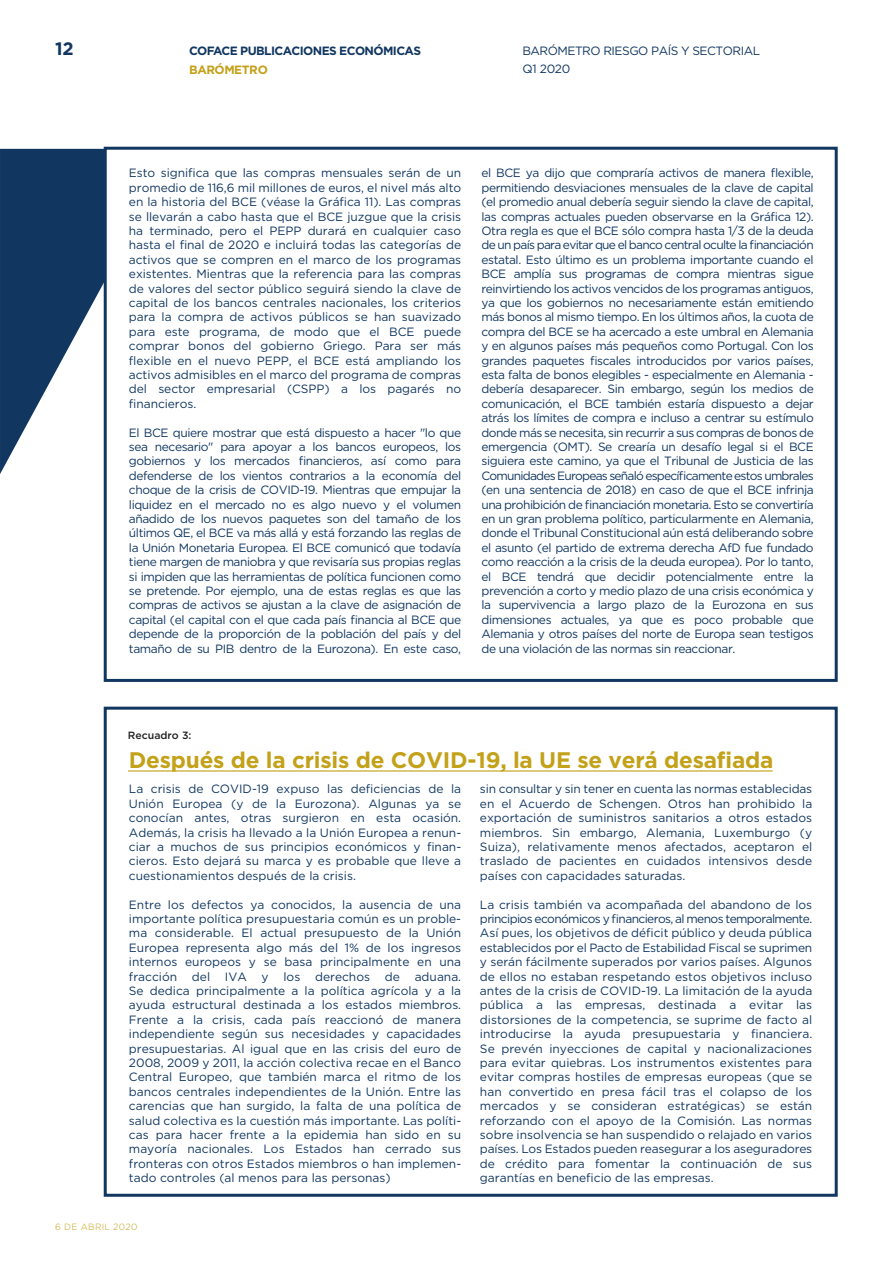
<style>
.page{position:relative;width:893px;height:1263px;background:#fff}
.page>*{position:absolute;margin:0;border:0;box-sizing:border-box;transform-origin:0 0}
.t1{font:700 22.5px "Gotham";letter-spacing:-.01em;color:#c3a119}
.t2{font:700 18px "Gotham";color:#113761}
.t3{font:12px/14.4px "Gotham";color:#113761;text-align:justify}
.t4{font:12px "Gotham";letter-spacing:-.04em;color:#113761}
.t5{font:700 12px "Gotham";letter-spacing:-.05em;color:#113761}
.t6{font:700 12px "Gotham";letter-spacing:-.04em;color:#c3a119}
.t7{font:500 10.5px "Gotham";color:#231f20}
.t8{font:300 9px "Gotham";letter-spacing:.03em;color:#c3a119}
</style>
<div class="page">
<svg style="left:0;top:149px;width:104px;height:325px;fill:#113761"></svg>
<div style="left:104px;top:147px;width:734px;height:535px;border:3px solid #113761"></div>
<hr style="left:128px;top:770px;width:645px;height:1px;background:#c3a119">
<div style="left:104px;top:707px;width:734px;height:490px;border:3px solid #113761"></div>
<h2 class="t2" style="left:55px;top:37px;width:20px">12</h2>
<p class="t4" style="left:522px;top:43px;width:239px">BARÓMETRO RIESGO PAÍS Y SECTORIAL</p>
<p class="t6" style="left:189px;top:62px;width:80px">BARÓMETRO</p>
<p class="t3" style="left:522px;top:62px;width:50px">Q1 2020</p>
<p class="t5" style="left:189px;top:43px;width:233px">COFACE PUBLICACIONES ECONÓMICAS</p>
<p class="t3" style="left:129px;top:166px;width:334px">Esto significa que las compras mensuales serán de un promedio de 116,6 mil millones de euros, el nivel más alto en la historia del BCE (véase la Gráfica 11). Las compras se llevarán a cabo hasta que el BCE juzgue que la crisis ha terminado, pero el PEPP durará en cualquier caso hasta el final de 2020 e incluirá todas las categorías de activos que se compren en el marco de los programas existentes. Mientras que la referencia para las compras de valores del sector público seguirá siendo la clave de capital de los bancos centrales nacionales, los criterios para la compra de activos públicos se han suavizado para este programa, de modo que el BCE puede comprar bonos del gobierno Griego. Para ser más flexible en el nuevo PEPP, el BCE está ampliando los activos admisibles en el marco del programa de compras del sector empresarial (CSPP) a los pagarés no financieros.</p>
<p class="t3" style="left:129px;top:425px;width:334px">El BCE quiere mostrar que está dispuesto a hacer "lo que sea necesario" para apoyar a los bancos europeos, los gobiernos y los mercados financieros, así como para defenderse de los vientos contrarios a la economía del choque de la crisis de COVID-19. Mientras que empujar la liquidez en el mercado no es algo nuevo y el volumen añadido de los nuevos paquetes son del tamaño de los últimos QE, el BCE va más allá y está forzando las reglas de la Unión Monetaria Europea. El BCE comunicó que todavía tiene margen de maniobra y que revisaría sus propias reglas si impiden que las herramientas de política funcionen como se pretende. Por ejemplo, una de estas reglas es que las compras de activos se ajustan a la clave de asignación de capital (el capital con el que cada país financia al BCE que depende de la proporción de la población del país y del tamaño de su PIB dentro de la Eurozona). En este caso,</p>
<p class="t3" style="left:481px;top:166px;width:334px">el BCE ya dijo que compraría activos de manera flexible, permitiendo desviaciones mensuales de la clave de capital (el promedio anual debería seguir siendo la clave de capital, las compras actuales pueden observarse en la Gráfica 12).<br>Otra regla es que el BCE sólo compra hasta 1/3 de la deuda de un país para evitar que el banco central oculte la financiación estatal. Esto último es un problema importante cuando el BCE amplía sus programas de compra mientras sigue reinvirtiendo los activos vencidos de los programas antiguos, ya que los gobiernos no necesariamente están emitiendo más bonos al mismo tiempo. En los últimos años, la cuota de compra del BCE se ha acercado a este umbral en Alemania y en algunos países más pequeños como Portugal. Con los grandes paquetes fiscales introducidos por varios países, esta falta de bonos elegibles - especialmente en Alemania - debería desaparecer. Sin embargo, según los medios de comunicación, el BCE también estaría dispuesto a dejar atrás los límites de compra e incluso a centrar su estímulo donde más se necesita, sin recurrir a sus compras de bonos de emergencia (OMT). Se crearía un desafío legal si el BCE siguiera este camino, ya que el Tribunal de Justicia de las Comunidades Europeas señaló específicamente estos umbrales (en una sentencia de 2018) en caso de que el BCE infrinja una prohibición de financiación monetaria. Esto se convertiría en un gran problema político, particularmente en Alemania, donde el Tribunal Constitucional aún está deliberando sobre el asunto (el partido de extrema derecha AfD fue fundado como reacción a la crisis de la deuda europea). Por lo tanto, el BCE tendrá que decidir potencialmente entre la prevención a corto y medio plazo de una crisis económica y la supervivencia a largo plazo de la Eurozona en sus dimensiones actuales, ya que es poco probable que Alemania y otros países del norte de Europa sean testigos de una violación de las normas sin reaccionar.</p>
<p class="t7" style="left:128px;top:729px;width:65px">Recuadro 3:</p>
<h1 class="t1" style="left:129px;top:745px;width:646px">Después de la crisis de COVID-19, la UE se verá desafiada</h1>
<p class="t3" style="left:129px;top:782px;width:334px">La crisis de COVID-19 expuso las deficiencias de la Unión Europea (y de la Eurozona). Algunas ya se conocían antes, otras surgieron en esta ocasión.<br>Además, la crisis ha llevado a la Unión Europea a renun&shy;ciar a muchos de sus principios económicos y finan&shy;cieros. Esto dejará su marca y es probable que lleve a cuestionamientos después de la crisis.</p>
<p class="t3" style="left:129px;top:897px;width:334px">Entre los defectos ya conocidos, la ausencia de una importante política presupuestaria común es un proble&shy;ma considerable. El actual presupuesto de la Unión Europea representa algo más del 1% de los ingresos internos europeos y se basa principalmente en una fracción del IVA y los derechos de aduana.<br>Se dedica principalmente a la política agrícola y a la ayuda estructural destinada a los estados miembros.<br>Frente a la crisis, cada país reaccionó de manera independiente según sus necesidades y capacidades presupuestarias. Al igual que en las crisis del euro de 2008, 2009 y 2011, la acción colectiva recae en el Banco Central Europeo, que también marca el ritmo de los bancos centrales independientes de la Unión. Entre las carencias que han surgido, la falta de una política de salud colectiva es la cuestión más importante. Las políti&shy;cas para hacer frente a la epidemia han sido en su mayoría nacionales. Los Estados han cerrado sus fronteras con otros Estados miembros o han implemen&shy;tado controles (al menos para las personas)</p>
<p class="t3" style="left:480px;top:782px;width:334px">sin consultar y sin tener en cuenta las normas establecidas en el Acuerdo de Schengen. Otros han prohibido la exportación de suministros sanitarios a otros estados miembros. Sin embargo, Alemania, Luxemburgo (y Suiza), relativamente menos afectados, aceptaron el traslado de pacientes en cuidados intensivos desde países con capacidades saturadas.</p>
<p class="t3" style="left:480px;top:897px;width:334px">La crisis también va acompañada del abandono de los principios económicos y financieros, al menos temporalmente.<br>Así pues, los objetivos de déficit público y deuda pública establecidos por el Pacto de Estabilidad Fiscal se suprimen y serán fácilmente superados por varios países. Algunos de ellos no estaban respetando estos objetivos incluso antes de la crisis de COVID-19. La limitación de la ayuda pública a las empresas, destinada a evitar las distorsiones de la competencia, se suprime de facto al introducirse la ayuda presupuestaria y financiera.<br>Se prevén inyecciones de capital y nacionalizaciones para evitar quiebras. Los instrumentos existentes para evitar compras hostiles de empresas europeas (que se han convertido en presa fácil tras el colapso de los mercados y se consideran estratégicas) se están reforzando con el apoyo de la Comisión. Las normas sobre insolvencia se han suspendido o relajado en varios países. Los Estados pueden reasegurar a los aseguradores de crédito para fomentar la continuación de sus garantías en beneficio de las empresas.</p>
<p class="t8" style="left:55px;top:1221px;width:84px">6 DE ABRIL 2020</p>
</div>
